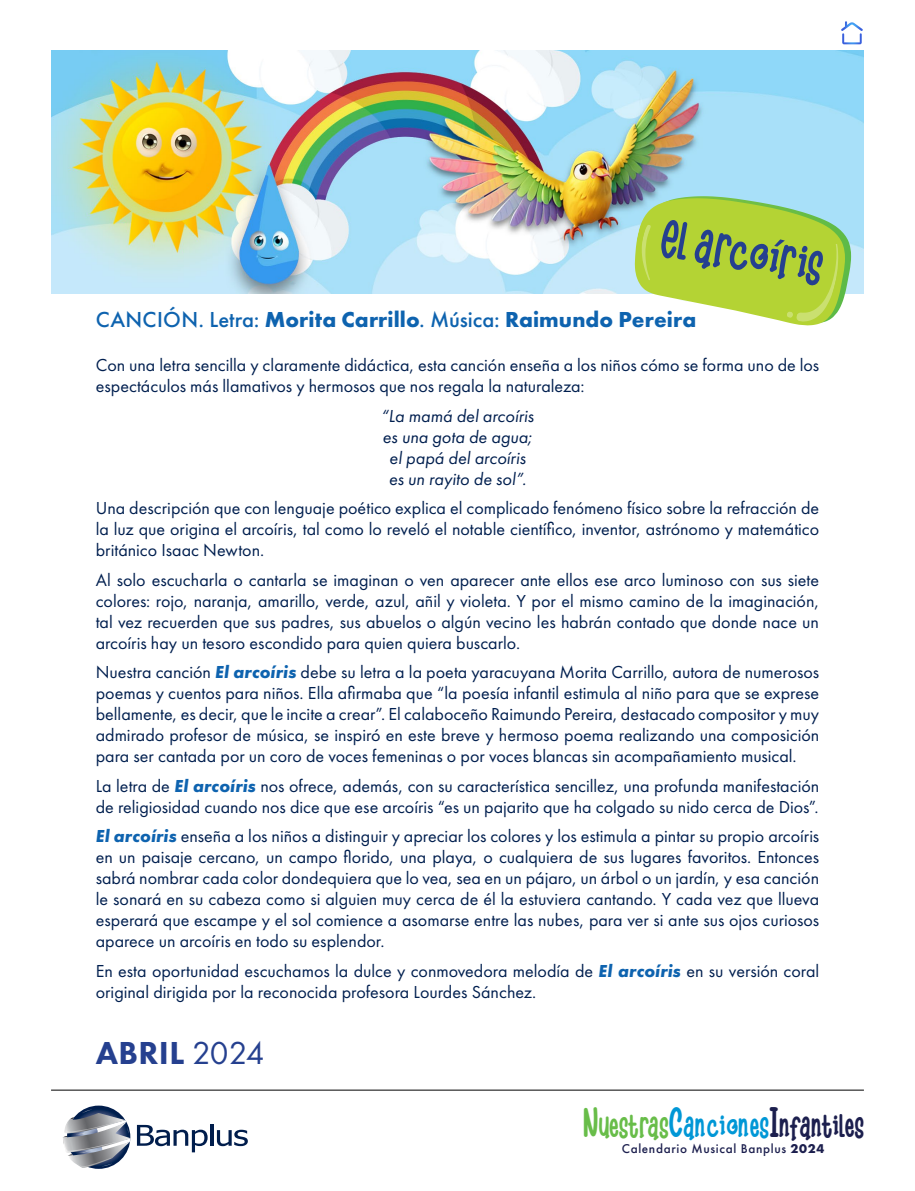
<style>
.page{position:relative;width:915px;height:1191px;background:#fff}
.page>*{position:absolute;margin:0;border:0;box-sizing:border-box;transform-origin:0 0}
.t1{font:800 33px "Futura PT";letter-spacing:.01em;color:#25408f}
.t2{font:32.85px "Kidz Demo";color:#1c1f4e;scale:.92 1}
.t3{font:700 22.5px "Futura PT";letter-spacing:.005em;color:#0e63af}
.t4{font:18px/21px "Futura PT";color:#001f4f;text-align:justify}
.t5{font:italic 18px/21px "Futura PT";color:#001f4f;text-align:center}
.t6{font:500 13.2px "Futura PT";letter-spacing:.05em;color:#1c1f4e}
.s1{font-weight:500}
.s2{font-weight:700;font-style:italic;color:#0e63af}
.s3{font-weight:400}
.s4{font-size:43.5px;color:#68bd49}
.s5{color:#68bd49}
.s6{font-size:43.5px;color:#0097d6}
.s7{color:#0097d6}
.s8{font-size:43.5px}
.s9{font-weight:700}
</style>
<div class="page">
<hr style="left:51px;top:1089px;width:812px;height:1px;background:#000">
<svg style="left:67px;top:1105px;width:63px;height:63px"></svg>
<svg style="left:63px;top:1109px;width:68px;height:58px"></svg>
<svg style="left:137px;top:1124px;width:70px;height:28px"></svg>
<hr style="left:210px;top:1124px;width:3px;height:21px;background:#001d4c">
<svg style="left:217px;top:1129px;width:31px;height:17px"></svg>
<svg style="left:841px;top:21px;width:21px;height:23px"></svg>
<img style="left:51px;top:51px;width:812px;height:242px">
<svg style="left:634px;top:196px;width:216px;height:129px;background:#accb6a"></svg>
<p class="t3" style="left:96px;top:305px;width:601px"><span class="s1">CANCIÓN. Letra:</span> Morita Carrillo<span class="s1">. Música:</span> Raimundo Pereira</p>
<p class="t4" style="left:96px;top:354px;width:724px">Con una letra sencilla y claramente didáctica, esta canción enseña a los niños cómo se forma uno de los espectáculos más llamativos y hermosos que nos regala la naturaleza:</p>
<p class="t5" style="left:381px;top:405px;width:154px">“La mamá del arcoíris es una gota de agua; el papá del arcoíris es un rayito de sol”.</p>
<p class="t4" style="left:96px;top:497px;width:724px">Una descripción que con lenguaje poético explica el complicado fenómeno físico sobre la refracción de la luz que origina el arcoíris, tal como lo reveló el notable científico, inventor, astrónomo y matemático británico Isaac Newton.</p>
<p class="t4" style="left:96px;top:569px;width:724px">Al solo escucharla o cantarla se imaginan o ven aparecer ante ellos ese arco luminoso con sus siete colores: rojo, naranja, amarillo, verde, azul, añil y violeta. Y por el mismo camino de la imaginación, tal vez recuerden que sus padres, sus abuelos o algún vecino les habrán contado que donde nace un arcoíris hay un tesoro escondido para quien quiera buscarlo.</p>
<p class="t4" style="left:96px;top:661px;width:724px">Nuestra canción <span class="s2">El arcoíris</span> debe su letra a la poeta yaracuyana Morita Carrillo, autora de numerosos poemas y cuentos para niños. Ella afirmaba que “la poesía infantil estimula al niño para que se exprese bellamente, es decir, que le incite a crear”. El calaboceño Raimundo Pereira, destacado compositor y muy admirado profesor de música, se inspiró en este breve y hermoso poema realizando una composición para ser cantada por un coro de voces femeninas o por voces blancas sin acompañamiento musical.</p>
<p class="t4" style="left:96px;top:775px;width:724px">La letra de <span class="s2">El arcoíris</span> nos ofrece, además, con su característica sencillez, una profunda manifestación de religiosidad cuando nos dice que ese arcoíris “es un pajarito que ha colgado su nido cerca de Dios”.</p>
<p class="t4" style="left:96px;top:825px;width:724px"><span class="s2">El arcoíris</span> enseña a los niños a distinguir y apreciar los colores y los estimula a pintar su propio arcoíris en un paisaje cercano, un campo florido, una playa, o cualquiera de sus lugares favoritos. Entonces sabrá nombrar cada color dondequiera que lo vea, sea en un pájaro, un árbol o un jardín, y esa canción le sonará en su cabeza como si alguien muy cerca de él la estuviera cantando. Y cada vez que llueva esperará que escampe y el sol comience a asomarse entre las nubes, para ver si ante sus ojos curiosos aparece un arcoíris en todo su esplendor.</p>
<p class="t4" style="left:96px;top:960px;width:724px">En esta oportunidad escuchamos la dulce y conmovedora melodía de <span class="s2">El arcoíris</span> en su versión coral original dirigida por la reconocida profesora Lourdes Sánchez.</p>
<h1 class="t1" style="left:96px;top:1032px;width:170px">ABRIL <span class="s3">2024</span></h1>
<h2 class="t2" style="left:582px;top:1112px;width:307px"><span class="s4">N</span><span class="s5">uestras</span><span class="s6">C</span><span class="s7">anciones</span><span class="s8">I</span>nfantiles</h2>
<p class="t6" style="left:621px;top:1140px;width:204px">Calendario Musical Banplus <span class="s9">2024</span></p>
</div>
